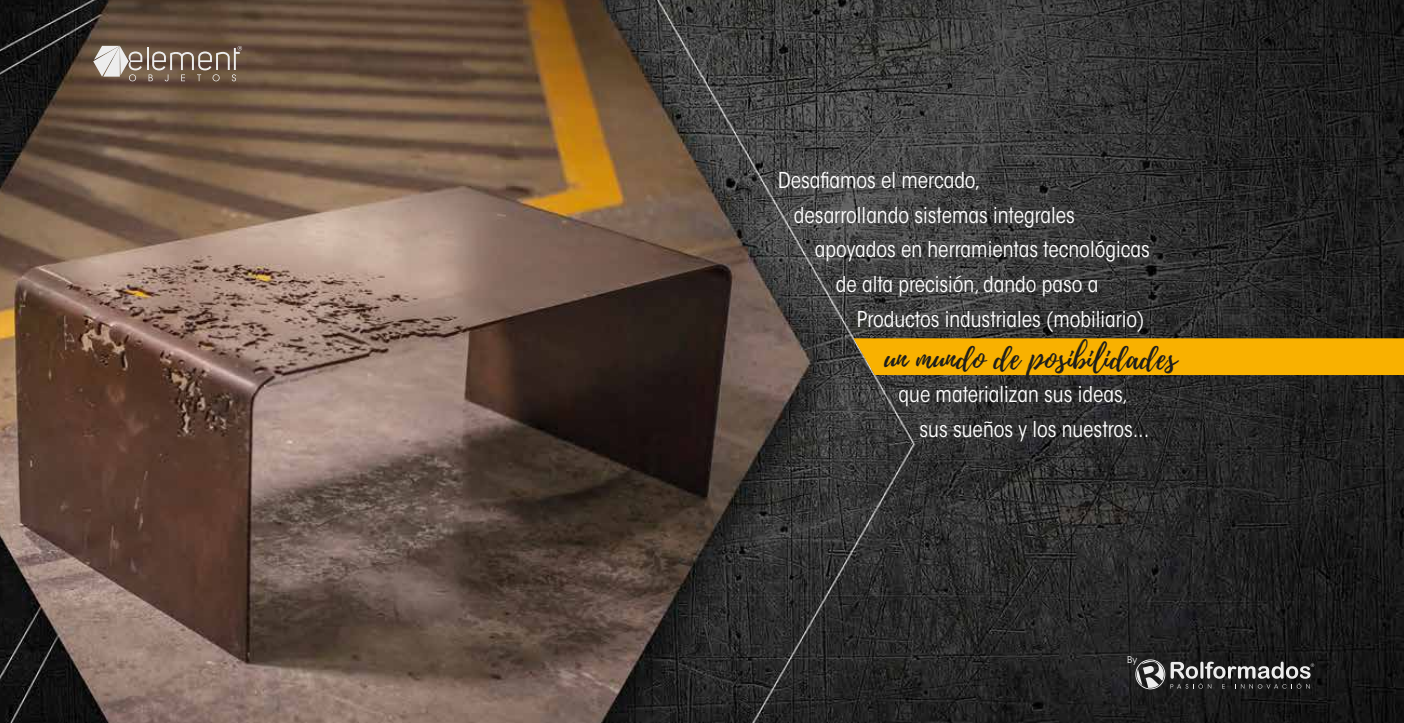
<style>
.page{position:relative;width:1404px;height:723px;background:#fff}
.page>*{position:absolute;margin:0;border:0;box-sizing:border-box;transform-origin:0 0}
.t1{font:31.5px "Playlist Script";color:#1d1d1b}
.t2{font:condensed 21.75px/34.7px "ITC Avant Garde Std";color:#fff}
.t3{font:9.3px "ITC Avant Garde Std";color:#ededed}
</style>
<div class="page">
<img style="left:0;top:0;width:1403px;height:723px">
<hr style="left:146px;top:48px;width:2px;height:22px;background:#ededed">
<svg style="left:148px;top:46px;width:94px;height:35px;background:#7e6b5c"></svg>
<svg style="left:93px;top:46px;width:49px;height:35px;background:#aea39a"></svg>
<div style="left:853px;top:338px;width:550px;height:37px;background:#f9b100"></div>
<svg style="left:1135px;top:659px;width:178px;height:30px;background:#515151"></svg>
<p class="t2" style="left:778px;top:163px;width:204px">Desafiamos el mercado,</p>
<p class="t2" style="left:793px;top:198px;width:282px">desarrollando sistemas integrales</p>
<p class="t2" style="left:814px;top:232px;width:336px">apoyados en herramientas tecnológicas</p>
<p class="t2" style="left:835px;top:267px;width:264px">de alta precisión, dando paso a</p>
<p class="t2" style="left:856px;top:301px;width:289px">Productos industriales (mobiliario)</p>
<h1 class="t1" style="left:884px;top:335px;width:294px">un mundo de posibilidades</h1>
<p class="t2" style="left:919px;top:377px;width:231px;text-indent:-21px">que materializan sus ideas, sus sueños y los nuestros...</p>
<p class="t3" style="left:1127px;top:654px;width:12px">By</p>
</div>
